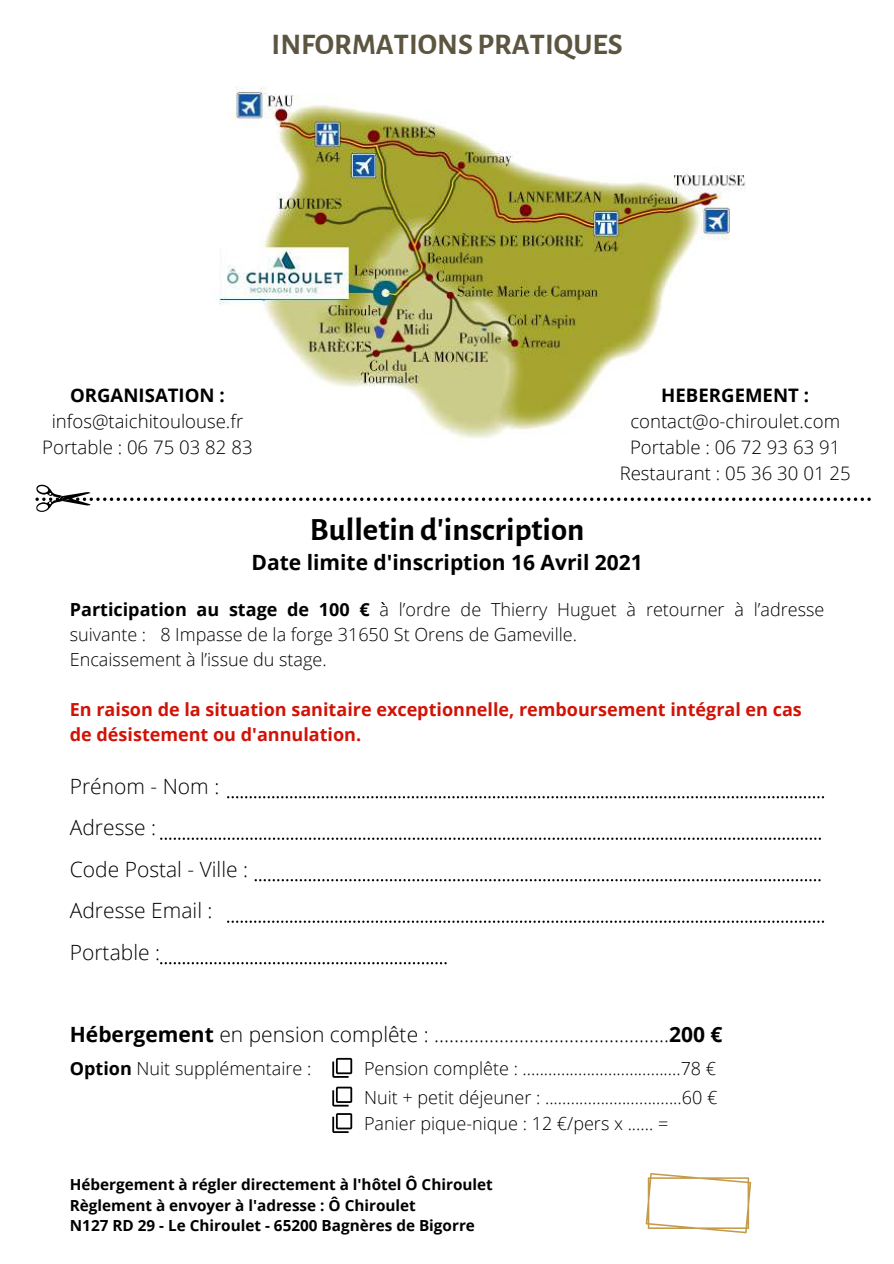
<style>
.page{position:relative;width:894px;height:1264px;background:#fff}
.page>*{position:absolute;margin:0;border:0;box-sizing:border-box;transform-origin:0 0}
.t1{font:700 32.55px "Alegreya Sans";color:#000}
.t2{font:700 30px "Alegreya Sans";color:#5c5641}
.t3{font:300 21px/41.4px "Open Sans";color:#000}
.t4{font:700 21px "Open Sans";color:#000}
.t5{font:300 18.6px/26px "Open Sans";color:#000;text-align:center}
.t6{font:700 18.6px "Open Sans";color:#000}
.t7{font:300 18px/24.8px "Open Sans";color:#000}
.t8{font:700 18px/24.8px "Open Sans";color:#d11307}
.t9{font:700 15.3px/20.7px "Open Sans";color:#000}
.s1{font-weight:700}
</style>
<div class="page">
<img style="left:219px;top:86px;width:527px;height:353px">
<svg style="left:227px;top:796px;width:596px;height:2px"></svg>
<svg style="left:160px;top:837px;width:660px;height:2px"></svg>
<svg style="left:254px;top:879px;width:566px;height:2px"></svg>
<svg style="left:227px;top:920px;width:596px;height:2px"></svg>
<svg style="left:160px;top:962px;width:286px;height:2px"></svg>
<svg style="left:35px;top:484px;width:835px;height:27px"></svg>
<svg style="left:332px;top:1057px;width:20px;height:20px"></svg>
<svg style="left:332px;top:1086px;width:20px;height:20px"></svg>
<svg style="left:332px;top:1113px;width:20px;height:19px"></svg>
<svg style="left:645px;top:1173px;width:106px;height:60px"></svg>
<h2 class="t2" style="left:271px;top:30px;width:353px">INFORMATIONS PRATIQUES</h2>
<p class="t6" style="left:70px;top:382px;width:156px">ORGANISATION :</p>
<p class="t5" style="left:42px;top:407px;width:212px">infos@taichitoulouse.fr<br>Portable : 06 75 03 82 83</p>
<h1 class="t1" style="left:310px;top:514px;width:276px">Bulletin d'inscription</h1>
<p class="t6" style="left:661px;top:382px;width:149px">HEBERGEMENT :</p>
<p class="t5" style="left:619px;top:407px;width:232px">contact@o-chiroulet.com<br>Portable : 06 72 93 63 91<br>Restaurant : 05 36 30 01 25</p>
<p class="t4" style="left:251px;top:547px;width:393px">Date limite d'inscription 16 Avril 2021</p>
<p class="t7" style="left:70px;top:597px;width:755px"><span class="s1">Participation au stage de 100 €</span> à̀ l’ordre de Thierry Huguet à retourner à l’adresse suivante : 8 Impasse de la forge 31650 St Orens de Gameville.<br>Encaissement à l’issue du stage.</p>
<p class="t8" style="left:70px;top:696px;width:733px">En raison de la situation sanitaire exceptionnelle, remboursement intégral en cas de désistement ou d'annulation.</p>
<p class="t3" style="left:70px;top:764px;width:180px">Prénom - Nom :<br>Adresse :<br>Code Postal - Ville :<br>Adresse Email :<br>Portable :</p>
<p class="t3" style="left:70px;top:1012px;width:654px"><span class="s1">Hébergement</span> en pension complête : ...............................................<span class="s1">200 €</span></p>
<p class="t7" style="left:70px;top:1055px;width:243px"><span class="s1">Option</span> Nuit supplémentaire :</p>
<p class="t7" style="left:364px;top:1053px;width:354px;line-height:28.8px">Pension complête : .....................................78 €<br>Nuit + petit déjeuner : ................................60 €</p>
<p class="t7" style="left:364px;top:1111px;width:305px">Panier pique-nique : 12 €/pers x ...... =</p>
<p class="t9" style="left:70px;top:1173px;width:424px">Hébergement à régler directement à l'hôtel Ô Chiroulet<br>Règlement à envoyer à l'adresse : Ô Chiroulet<br>N127 RD 29 - Le Chiroulet - 65200 Bagnères de Bigorre</p>
</div>
